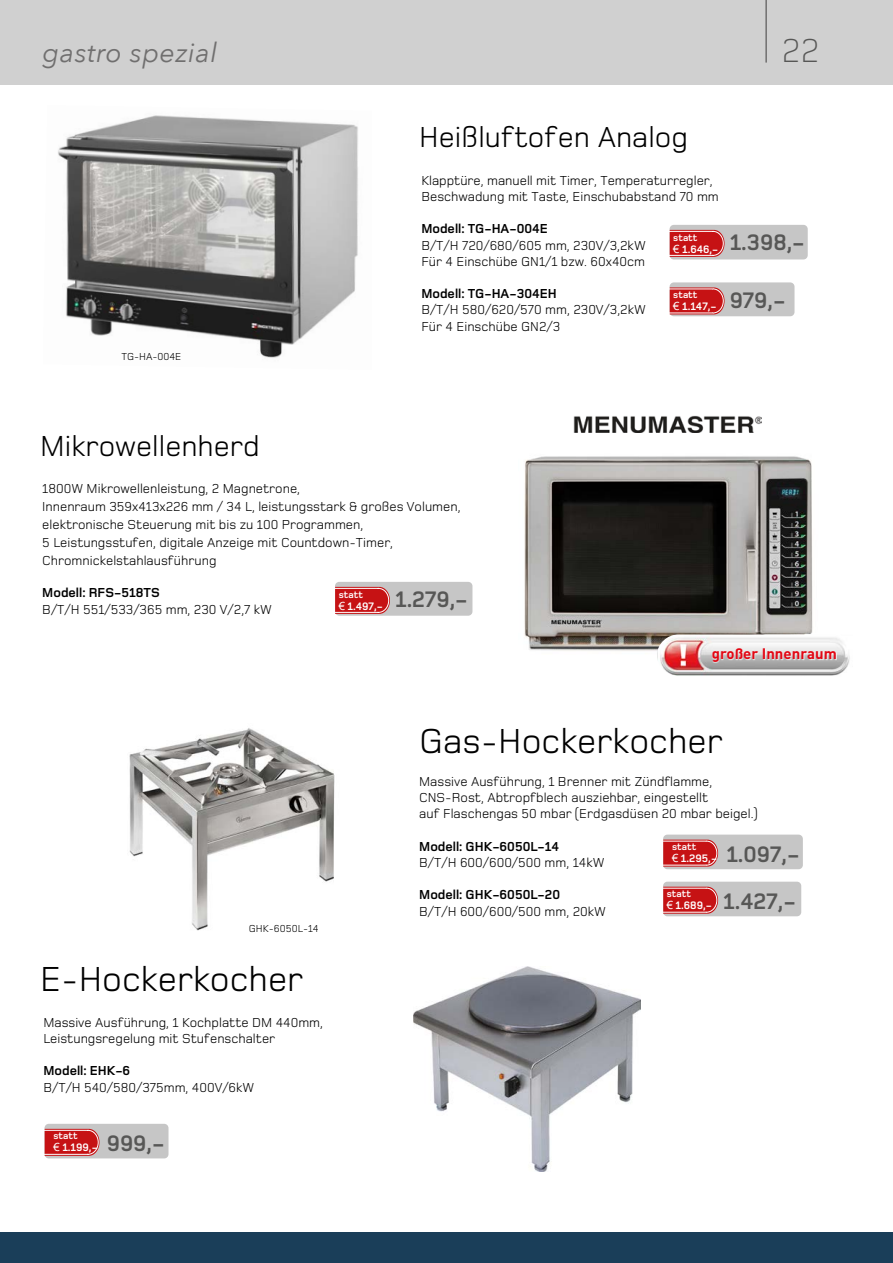
<style>
.page{position:relative;width:893px;height:1263px;background:#fff}
.page>*{position:absolute;margin:0;border:0;box-sizing:border-box;transform-origin:0 0}
.t1{font:36px "Foundry Monoline W04";color:#000}
.t2{font:300 34.5px "Foundry Monoline W04";color:#575756}
.t3{font:30px "Foundry Monoline W04";color:#000}
.t4{font:italic 27px "Avenir Next";letter-spacing:.02em;color:#706f6f}
.t5{font:15px "DIN Bold Alternate";color:#e30613}
.t6{font:13.5px/16.2px "Foundry Monoline W04";color:#000}
.t7{font:700 13.5px "Foundry Monoline W04";color:#000}
.t8{font:700 11.25px "Foundry Monoline W04";color:#fff}
.t9{font:10.5px "Foundry Monoline W04";color:#000}
.t10{font:700 9.75px "Foundry Monoline W04";color:#fff}
.s1{font-family:"Arial";font-weight:400}
.s2{font-size:23.25px;color:#575756}
</style>
<div class="page">
<div style="left:0;top:0;width:893px;height:85px;background:#d0d0d0"></div>
<div style="left:0;top:1231px;width:893px;height:32px;background:#1a3e59"></div>
<hr style="left:765px;top:0;width:2px;height:63px;background:#706f6f">
<img style="left:129px;top:728px;width:206px;height:203px">
<img style="left:413px;top:966px;width:227px;height:205px">
<div style="left:663px;top:835px;width:140px;height:34px;background:#c6c6c6;border-radius:4px"></div>
<svg style="left:663px;top:840px;width:55px;height:27px"></svg>
<div style="left:663px;top:882px;width:138px;height:34px;background:#c6c6c6;border-radius:4px"></div>
<svg style="left:663px;top:887px;width:55px;height:27px"></svg>
<div style="left:45px;top:1124px;width:123px;height:34px;background:#c6c6c6;border-radius:4px"></div>
<svg style="left:44px;top:1129px;width:55px;height:27px"></svg>
<div style="left:670px;top:225px;width:138px;height:34px;background:#c6c6c6;border-radius:4px"></div>
<svg style="left:669px;top:230px;width:56px;height:27px"></svg>
<div style="left:670px;top:282px;width:124px;height:34px;background:#c6c6c6;border-radius:4px"></div>
<svg style="left:669px;top:287px;width:56px;height:27px"></svg>
<img style="left:58px;top:115px;width:300px;height:243px">
<div style="left:335px;top:582px;width:137px;height:34px;background:#c6c6c6;border-radius:4px"></div>
<svg style="left:335px;top:587px;width:55px;height:27px"></svg>
<img style="left:573px;top:415px;width:189px;height:17px">
<img style="left:524px;top:456px;width:289px;height:195px">
<img style="left:657px;top:634px;width:94px;height:42px">
<img style="left:751px;top:634px;width:99px;height:42px">
<div style="left:712px;top:648px;width:125px;height:15px;background:#fff;opacity:.75"></div>
<h3 class="t4" style="left:43px;top:30px;width:176px">gastro spezial</h3>
<h2 class="t2" style="left:781px;top:26px;width:39px">22</h2>
<h3 class="t3" style="left:419px;top:116px;width:270px">Heißluftofen Analog</h3>
<p class="t9" style="left:121px;top:349px;width:62px">TG-HA-004E</p>
<h3 class="t3" style="left:40px;top:425px;width:221px">Mikrowellenherd</h3>
<p class="t6" style="left:421px;top:171px;width:299px">Klapptüre, manuell mit Timer, Temperaturregler,<br>Beschwadung mit Taste, Einschubabstand 70 mm</p>
<p class="t7" style="left:421px;top:220px;width:128px">Modell: TG-HA-004E</p>
<p class="t6" style="left:421px;top:236px;width:226px">B/T/H 720/680/605 mm, 230V/3,2kW<br>Für 4 Einschübe GN1/1 bzw. 60x40cm</p>
<p class="t7" style="left:421px;top:284px;width:137px">Modell: TG-HA-304EH</p>
<p class="t6" style="left:421px;top:301px;width:226px">B/T/H 580/620/570 mm, 230V/3,2kW<br>Für 4 Einschübe GN2/3</p>
<p class="t10" style="left:673px;top:231px;width:26px">statt</p>
<p class="t8" style="left:673px;top:241px;width:133px"><span class="s1">€</span> 1.646,- <sup>1.398,-</sup></p>
<p class="t10" style="left:673px;top:288px;width:26px">statt</p>
<p class="t8" style="left:673px;top:299px;width:114px"><span class="s1">€</span> 1.147,- <sup>979,-</sup></p>
<p class="t6" style="left:42px;top:479px;width:420px;line-height:18px">1800W Mikrowellenleistung, 2 Magnetrone,<br>Innenraum 359x413x226 mm / 34 L, leistungsstark &amp; großes Volumen, elektronische Steuerung mit bis zu 100 Programmen,<br>5 Leistungsstufen, digitale Anzeige mit Countdown-Timer, Chromnickelstahlausführung</p>
<p class="t7" style="left:42px;top:584px;width:119px">Modell: RFS-518TS</p>
<p class="t6" style="left:42px;top:600px;width:231px">B/T/H 551/533/365 mm, 230 V/2,7 kW</p>
<p class="t10" style="left:339px;top:588px;width:26px">statt</p>
<p class="t8" style="left:339px;top:598px;width:131px"><span class="s1">€</span> 1.497,- <sup>1.279,-</sup></p>
<p class="t5" style="left:712px;top:644px;width:126px">großer Innenraum</p>
<h1 class="t1" style="left:419px;top:716px;width:305px">Gas-Hockerkocher</h1>
<p class="t9" style="left:249px;top:921px;width:71px">GHK-6050L-14</p>
<h1 class="t1" style="left:40px;top:954px;width:265px">E-Hockerkocher</h1>
<p class="t6" style="left:43px;top:1013px;width:281px">Massive Ausführung, 1 Kochplatte DM 440mm,<br>Leistungsregelung mit Stufenschalter</p>
<p class="t7" style="left:43px;top:1061px;width:88px">Modell: EHK-6</p>
<p class="t6" style="left:43px;top:1078px;width:212px">B/T/H 540/580/375mm, 400V/6kW</p>
<p class="t10" style="left:54px;top:1129px;width:26px">statt</p>
<p class="t8" style="left:54px;top:1140px;width:113px"><span class="s1">€</span> 1.199,- <span class="s2">999,-</span></p>
<p class="t6" style="left:419px;top:772px;width:340px">Massive Ausführung, 1 Brenner mit Zündflamme,<br>CNS-Rost, Abtropfblech ausziehbar, eingestellt<br>auf Flaschengas 50 mbar (Erdgasdüsen 20 mbar beigel.)</p>
<p class="t7" style="left:419px;top:837px;width:142px">Modell: GHK-6050L-14</p>
<p class="t6" style="left:419px;top:853px;width:187px">B/T/H 600/600/500 mm, 14kW</p>
<p class="t7" style="left:419px;top:885px;width:142px">Modell: GHK-6050L-20</p>
<p class="t6" style="left:419px;top:902px;width:188px">B/T/H 600/600/500 mm, 20kW</p>
<p class="t10" style="left:672px;top:840px;width:26px">statt</p>
<p class="t8" style="left:672px;top:850px;width:129px"><span class="s1">€</span> 1.295,- <span class="s2">1.097,-</span></p>
<p class="t10" style="left:667px;top:887px;width:26px">statt</p>
<p class="t8" style="left:667px;top:897px;width:131px"><span class="s1">€</span> 1.689,- <span class="s2">1.427,-</span></p>
</div>
